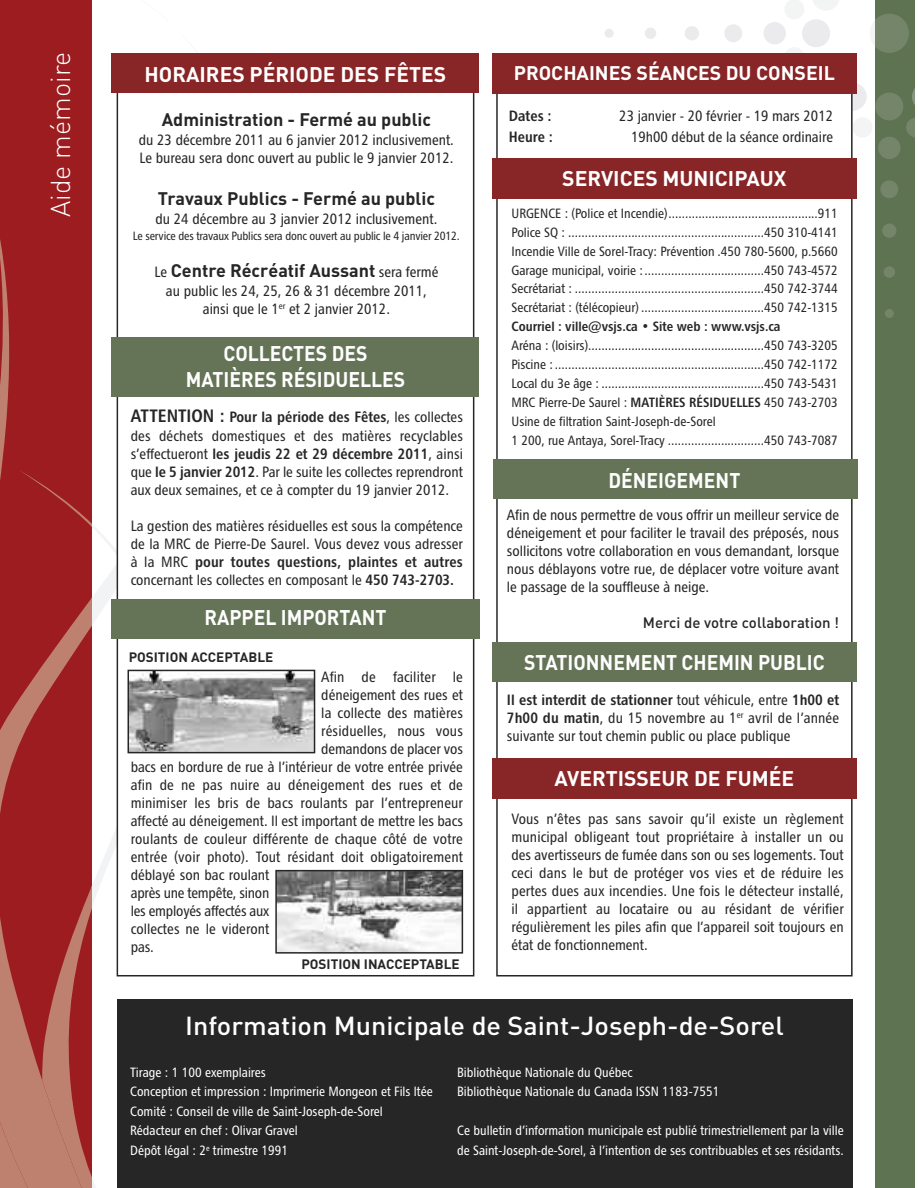
<style>
.page{position:relative;width:918px;height:1188px;background:#fff}
.page>*{position:absolute;margin:0;border:0;box-sizing:border-box;transform-origin:0 0}
.t1{font:300 27px "DIN";color:#fff}
.t2{font:500 25.8px "DIN";color:#fff;scale:1.05 1}
.t3{font:700 21px/25.2px "DIN";color:#fff;text-align:center;scale:.92 1}
.t4{font:700 21px "DIN";color:#fff}
.t5{font:700 19.5px "DIN";color:#fff}
.t6{font:700 18px "DIN";color:#272627}
.t7{font:15px/18px "Chaloult Cond";color:#272627}
.t8{font:15px "Chaloult Cond Demi Gras";color:#272627}
.t9{font:500 15px "DIN";color:#272627}
.t10{font:13.5px/18.9px "Chaloult Cond";color:#272627;text-align:justify}
.t11{font:13.5px/19.5px "Chaloult Cond";color:#fff}
.t12{font:13.5px "Chaloult Cond Demi Gras";color:#272627}
.t13{font:700 13.5px "DIN";color:#272627}
.t14{font:12px "Chaloult Cond";letter-spacing:-.015em;color:#272627}
.s1{font-family:"Chaloult Cond";font-weight:400;font-size:15px}
.s2{font-size:18px}
.s3{font-family:"Chaloult Cond"}
.s4{font-family:"Chaloult Cond Demi Gras"}
</style>
<div class="page">
<div style="left:875px;top:0;width:40px;height:1188px;background:#5e7352"></div>
<svg style="left:0;top:0;width:287px;height:1188px;fill:#9c1c1f"></svg>
<svg style="left:0;top:598px;width:92px;height:590px;background:#a73e3a"></svg>
<div style="left:880px;top:180px;width:18px;height:18px;background:#74856a;border-radius:50%"></div>
<svg style="left:882px;top:224px;width:14px;height:14px"></svg>
<div style="left:884px;top:266px;width:11px;height:12px;background:#74856a;border-radius:50%"></div>
<div style="left:885px;top:309px;width:9px;height:9px;background:#74856a;border-radius:50%"></div>
<div style="left:605px;top:29px;width:9px;height:9px;background:#ebebed;border-radius:50%"></div>
<div style="left:764px;top:22px;width:22px;height:22px;background:#ebebed;border-radius:50%"></div>
<div style="left:724px;top:24px;width:18px;height:18px;background:#ebebed;border-radius:50%"></div>
<div style="left:685px;top:26px;width:14px;height:14px;background:#ebebed;border-radius:50%"></div>
<div style="left:645px;top:28px;width:11px;height:11px;background:#ebebed;border-radius:50%"></div>
<svg style="left:778px;top:0;width:137px;height:159px"></svg>
<div style="left:117px;top:999px;width:736px;height:189px;background:#272627"></div>
<div style="left:117px;top:76px;width:357px;height:900px;background:#fff"></div>
<div style="left:497px;top:82px;width:355px;height:894px;background:#fff"></div>
<div style="left:493px;top:53px;width:364px;height:40px;background:#872527"></div>
<div style="left:111px;top:337px;width:368px;height:59px;background:#657457"></div>
<div style="left:111px;top:599px;width:368px;height:39px;background:#657457"></div>
<div style="left:493px;top:460px;width:364px;height:39px;background:#657457"></div>
<div style="left:493px;top:642px;width:364px;height:40px;background:#657457"></div>
<div style="left:493px;top:158px;width:364px;height:40px;background:#872527"></div>
<div style="left:493px;top:758px;width:364px;height:40px;background:#872527"></div>
<div style="left:111px;top:53px;width:368px;height:40px;background:#872527"></div>
<img style="left:131px;top:673px;width:181px;height:77px">
<div style="left:128px;top:670px;width:187px;height:83px;border:2px solid #272627"></div>
<img style="left:278px;top:873px;width:182px;height:78px">
<div style="left:275px;top:870px;width:188px;height:84px;border:2px solid #272627"></div>
<h1 class="t1" style="left:45px;top:217px;width:167px;rotate:-90deg">Aide mémoire</h1>
<h3 class="t4" style="left:145px;top:62px;width:303px">HORAIRES PÉRIODE DES FÊTES</h3>
<p class="t6" style="left:162px;top:109px;width:271px">Administration - Fermé au public</p>
<p class="t7" style="left:139px;top:132px;width:317px">du 23 décembre 2011 au 6 janvier 2012 inclusivement.<br>Le bureau sera donc ouvert au public le 9 janvier 2012.</p>
<p class="t6" style="left:158px;top:189px;width:279px">Travaux Publics - Fermé au public</p>
<p class="t7" style="left:156px;top:211px;width:283px">du 24 décembre au 3 janvier 2012 inclusivement.</p>
<p class="t14" style="left:133px;top:231px;width:328px">Le service des travaux Publics sera donc ouvert au public le 4 janvier 2012.</p>
<p class="t6" style="left:154px;top:261px;width:286px"><span class="s1">Le</span> Centre Récréatif Aussant <span class="s1">sera fermé</span></p>
<p class="t7" style="left:166px;top:283px;width:263px;text-align:center">au public les 24, 25, 26 &amp; 31 décembre 2011, ainsi que le 1<sup>er</sup> et 2 janvier 2012.</p>
<h3 class="t3" style="left:186px;top:342px;width:240px">COLLECTES DES<br>MATIÈRES RÉSIDUELLES</h3>
<p class="t8" style="left:131px;top:411px;width:334px"><span class="s2">ATTENTION :</span> Pour la période des Fêtes<span class="s3">, les collectes</span></p>
<p class="t7" style="left:131px;top:428px;width:334px">des déchets domestiques et des matières recyclables</p>
<p class="t8" style="left:131px;top:449px;width:334px"><span class="s3">s’effectueront</span> les jeudis 22 et 29 décembre 2011<span class="s3">, ainsi</span></p>
<p class="t7" style="left:131px;top:464px;width:334px">que <span class="s4">le 5 janvier 2012</span>. Par le suite les collectes reprendront aux deux semaines, et ce à compter du 19 janvier 2012.</p>
<p class="t7" style="left:131px;top:518px;width:334px">La gestion des matières résiduelles est sous la compétence de la MRC de Pierre-De Saurel. Vous devez vous adresser</p>
<p class="t8" style="left:131px;top:557px;width:334px"><span class="s3">à la MRC</span> pour toutes questions, plaintes et autres</p>
<p class="t7" style="left:131px;top:572px;width:325px">concernant les collectes en composant le <span class="s4">450 743-2703.</span></p>
<h3 class="t3" style="left:204px;top:605px;width:199px">RAPPEL IMPORTANT</h3>
<p class="t13" style="left:129px;top:649px;width:146px">POSITION ACCEPTABLE</p>
<p class="t7" style="left:321px;top:669px;width:143px">Afin de faciliter le</p>
<p class="t7" style="left:321px;top:687px;width:143px">déneigement des rues et</p>
<p class="t7" style="left:321px;top:705px;width:143px">la collecte des matières</p>
<p class="t7" style="left:321px;top:723px;width:143px">résiduelles, nous vous</p>
<p class="t7" style="left:321px;top:741px;width:143px">demandons de placer vos</p>
<p class="t7" style="left:131px;top:759px;width:334px">bacs en bordure de rue à l’intérieur de votre entrée privée</p>
<p class="t7" style="left:131px;top:777px;width:334px">afin de ne pas nuire au déneigement des rues et de</p>
<p class="t7" style="left:131px;top:795px;width:334px">minimiser les bris de bacs roulants par l’entrepreneur</p>
<p class="t7" style="left:131px;top:813px;width:334px">affecté au déneigement. Il est important de mettre les bacs</p>
<p class="t7" style="left:131px;top:831px;width:334px">roulants de couleur différente de chaque côté de votre</p>
<p class="t7" style="left:131px;top:849px;width:334px">entrée (voir photo). Tout résidant doit obligatoirement</p>
<p class="t7" style="left:131px;top:867px;width:140px">déblayé son bac roulant</p>
<p class="t7" style="left:131px;top:885px;width:140px">après une tempête, sinon</p>
<p class="t7" style="left:131px;top:903px;width:140px">les employés affectés aux</p>
<p class="t7" style="left:131px;top:921px;width:140px">collectes ne le videront</p>
<p class="t7" style="left:131px;top:939px;width:25px">pas.</p>
<p class="t13" style="left:301px;top:956px;width:160px">POSITION INACCEPTABLE</p>
<h3 class="t5" style="left:514px;top:62px;width:323px">PROCHAINES SÉANCES DU CONSEIL</h3>
<p class="t8" style="left:509px;top:111px;width:44px">Dates :</p>
<p class="t7" style="left:619px;top:108px;width:215px">23 janvier - 20 février - 19 mars 2012</p>
<p class="t8" style="left:509px;top:132px;width:46px">Heure :</p>
<p class="t7" style="left:631px;top:129px;width:204px">19h00 début de la séance ordinaire</p>
<h3 class="t4" style="left:562px;top:167px;width:226px">SERVICES MUNICIPAUX</h3>
<p class="t10" style="left:512px;top:205px;width:328px">URGENCE : (Police et Incendie).............................................911<br>Police SQ : ...........................................................450 310-4141<br>Incendie Ville de Sorel-Tracy: Prévention .450 780-5600, p.5660<br>Garage municipal, voirie :....................................450 743-4572<br>Secrétariat : .........................................................450 742-3744<br>Secrétariat : (télécopieur) .....................................450 742-1315</p>
<p class="t12" style="left:512px;top:322px;width:271px">Courriel : ville@vsjs.ca • Site web : www.vsjs.ca</p>
<p class="t10" style="left:512px;top:337px;width:328px;text-align:left">Aréna : (loisirs).....................................................450 743-3205<br>Piscine : ...............................................................450 742-1172<br>Local du 3e âge : .................................................450 743-5431<br>MRC Pierre-De Saurel : <span class="s4">MATIÈRES RÉSIDUELLES</span> 450 743-2703<br>Usine de filtration Saint-Joseph-de-Sorel<br>1 200, rue Antaya, Sorel-Tracy .............................450 743-7087</p>
<h3 class="t3" style="left:609px;top:468px;width:145px">DÉNEIGEMENT</h3>
<p class="t7" style="left:507px;top:507px;width:334px;text-align:justify">Afin de nous permettre de vous offrir un meilleur service de déneigement et pour faciliter le travail des préposés, nous sollicitons votre collaboration en vous demandant, lorsque nous déblayons votre rue, de déplacer votre voiture avant le passage de la souffleuse à neige.</p>
<p class="t9" style="left:643px;top:614px;width:198px">Merci de votre collaboration !</p>
<h3 class="t3" style="left:524px;top:650px;width:328px">STATIONNEMENT CHEMIN PUBLIC</h3>
<p class="t8" style="left:507px;top:695px;width:334px">Il est interdit de stationner <span class="s3">tout véhicule, entre</span> 1h00 et</p>
<p class="t7" style="left:507px;top:710px;width:334px"><span class="s4">7h00 du matin</span>, du 15 novembre au 1<sup>er</sup> avril de l’année suivante sur tout chemin public ou place publique</p>
<h3 class="t4" style="left:555px;top:767px;width:241px">AVERTISSEUR DE FUMÉE</h3>
<p class="t7" style="left:512px;top:811px;width:334px;text-align:justify">Vous n’êtes pas sans savoir qu’il existe un règlement municipal obligeant tout propriétaire à installer un ou des avertisseurs de fumée dans son ou ses logements. Tout ceci dans le but de protéger vos vies et de réduire les pertes dues aux incendies. Une fois le détecteur installé, il appartient au locataire ou au résidant de vérifier régulièrement les piles afin que l’appareil soit toujours en état de fonctionnement.</p>
<h2 class="t2" style="left:185px;top:1011px;width:572px">Information Municipale de Saint-Joseph-de-Sorel</h2>
<p class="t11" style="left:130px;top:1064px;width:304px">Tirage : 1 100 exemplaires<br>Conception et impression : Imprimerie Mongeon et Fils ltée Comité : Conseil de ville de Saint-Joseph-de-Sorel Rédacteur en chef : Olivar Gravel<br>Dépôt légal : 2<sup>e</sup> trimestre 1991</p>
<p class="t11" style="left:457px;top:1064px;width:264px">Bibliothèque Nationale du Québec<br>Bibliothèque Nationale du Canada ISSN 1183-7551</p>
<p class="t11" style="left:457px;top:1122px;width:388px">Ce bulletin d’information municipale est publié trimestriellement par la ville de Saint-Joseph-de-Sorel, à l’intention de ses contribuables et ses résidants.</p>
</div>
